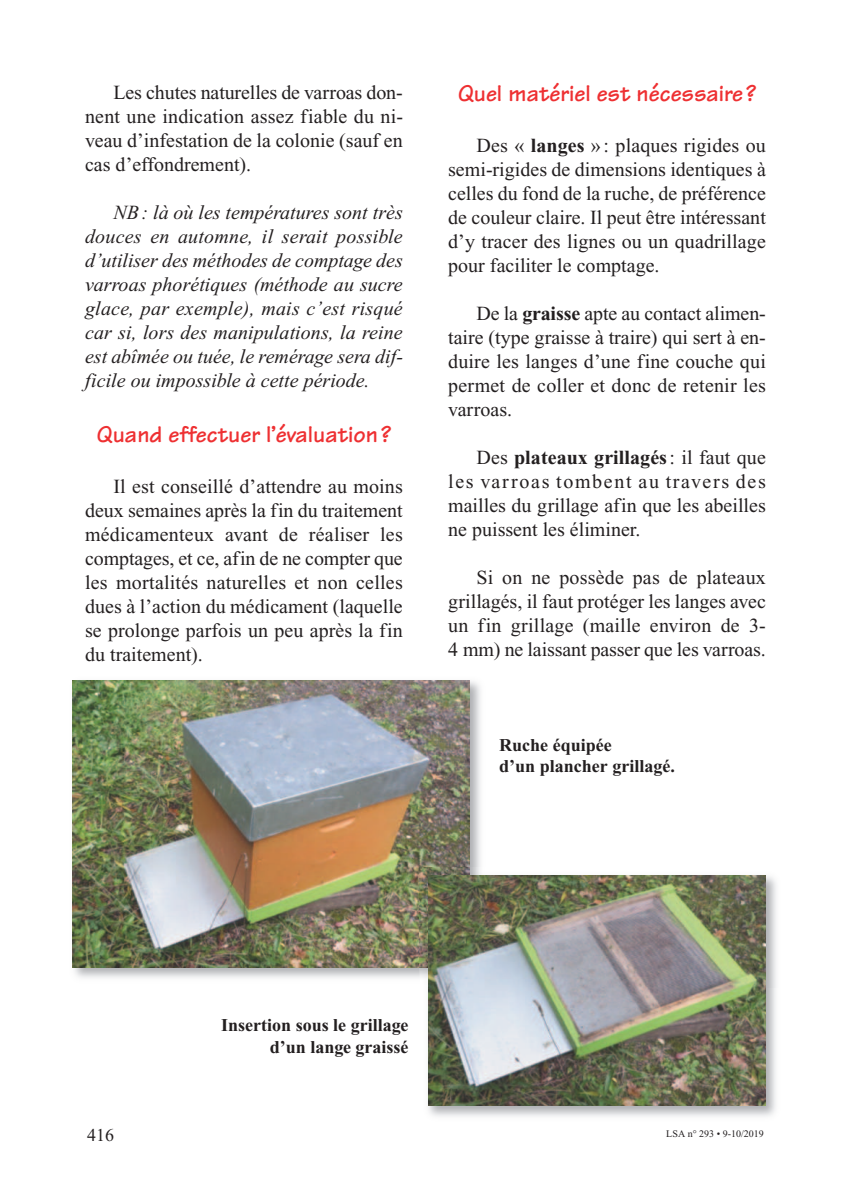
<style>
.page{position:relative;width:851px;height:1191px;background:#fff}
.page>*{position:absolute;margin:0;border:0;box-sizing:border-box;transform-origin:0 0}
.t1{font:700 24px "Tekton";color:#ee3032}
.t2{font:20px/24px "Times New Roman";color:#231f20;text-align:justify}
.t3{font:italic 20px/24px "Times New Roman";color:#231f20;text-align:justify}
.t4{font:700 18px/21.6px "Times New Roman";color:#231f20}
.t5{font:18px "Times New Roman";color:#231f20}
.t6{font:10px "Times New Roman";color:#231f20}
.s1{font-weight:700}
</style>
<div class="page">
<img style="left:72px;top:680px;width:409px;height:298px">
<img style="left:73px;top:680px;width:396px;height:287px">
<img style="left:420px;top:868px;width:356px;height:249px">
<img style="left:428px;top:876px;width:337px;height:230px">
<p class="t2" style="left:85px;top:82px;width:319px;text-indent:28px">Les chutes naturelles de varroas don&shy;nent une indication assez fiable du ni&shy;veau d’infestation de la colonie (sauf en cas d’effondrement).</p>
<p class="t3" style="left:85px;top:202px;width:319px;text-indent:28px">NB: là où les températures sont très douces en automne, il serait possible d’utiliser des méthodes de comptage des varroas phorétiques (méthode au sucre glace, par exemple), mais c’est risqué car si, lors des manipulations, la reine est abîmée ou tuée, le remérage sera dif&shy;ficile ou impossible à cette période.</p>
<p class="t1" style="left:97px;top:426px;width:295px">Quand effectuer l’évaluation?</p>
<p class="t2" style="left:85px;top:476px;width:319px;text-indent:28px">Il est conseillé d’attendre au moins deux semaines après la fin du traitement médicamenteux avant de réaliser les comptages, et ce, afin de ne compter que les mortalités naturelles et non celles dues à l’action du médicament (laquelle se prolonge parfois un peu après la fin du traitement).</p>
<p class="t1" style="left:458px;top:85px;width:299px">Quel matériel est nécessaire ?</p>
<p class="t2" style="left:448px;top:135px;width:319px;text-indent:28px">Des « <span class="s1">langes</span> » : plaques rigides ou semi-rigides de dimensions identiques à celles du fond de la ruche, de préférence de couleur claire. Il peut être intéressant d’y tracer des lignes ou un quadrillage pour faciliter le comptage.</p>
<p class="t2" style="left:448px;top:303px;width:319px;text-indent:28px">De la <span class="s1">graisse</span> apte au contact alimen&shy;taire (type graisse à traire) qui sert à en&shy;duire les langes d’une fine couche qui permet de coller et donc de retenir les varroas.</p>
<p class="t2" style="left:448px;top:447px;width:319px;text-indent:28px">Des <span class="s1">plateaux grillagés</span>: il faut que les varroas tombent au travers des mailles du grillage afin que les abeilles ne puissent les éliminer.</p>
<p class="t2" style="left:448px;top:567px;width:319px;text-indent:28px">Si on ne possède pas de plateaux grillagés, il faut protéger les langes avec un fin grillage (maille environ de 3- 4 mm) ne laissant passer que les varroas.</p>
<p class="t4" style="left:499px;top:735px;width:177px">Ruche équipée<br>d’un plancher grillagé.</p>
<p class="t4" style="left:221px;top:1016px;width:189px;text-align:right">Insertion sous le grillage d’un lange graissé</p>
<p class="t5" style="left:87px;top:1129px;width:28px">416</p>
<p class="t6" style="left:666px;top:1129px;width:99px">LSA n° 293 • 9-10/2019</p>
</div>
